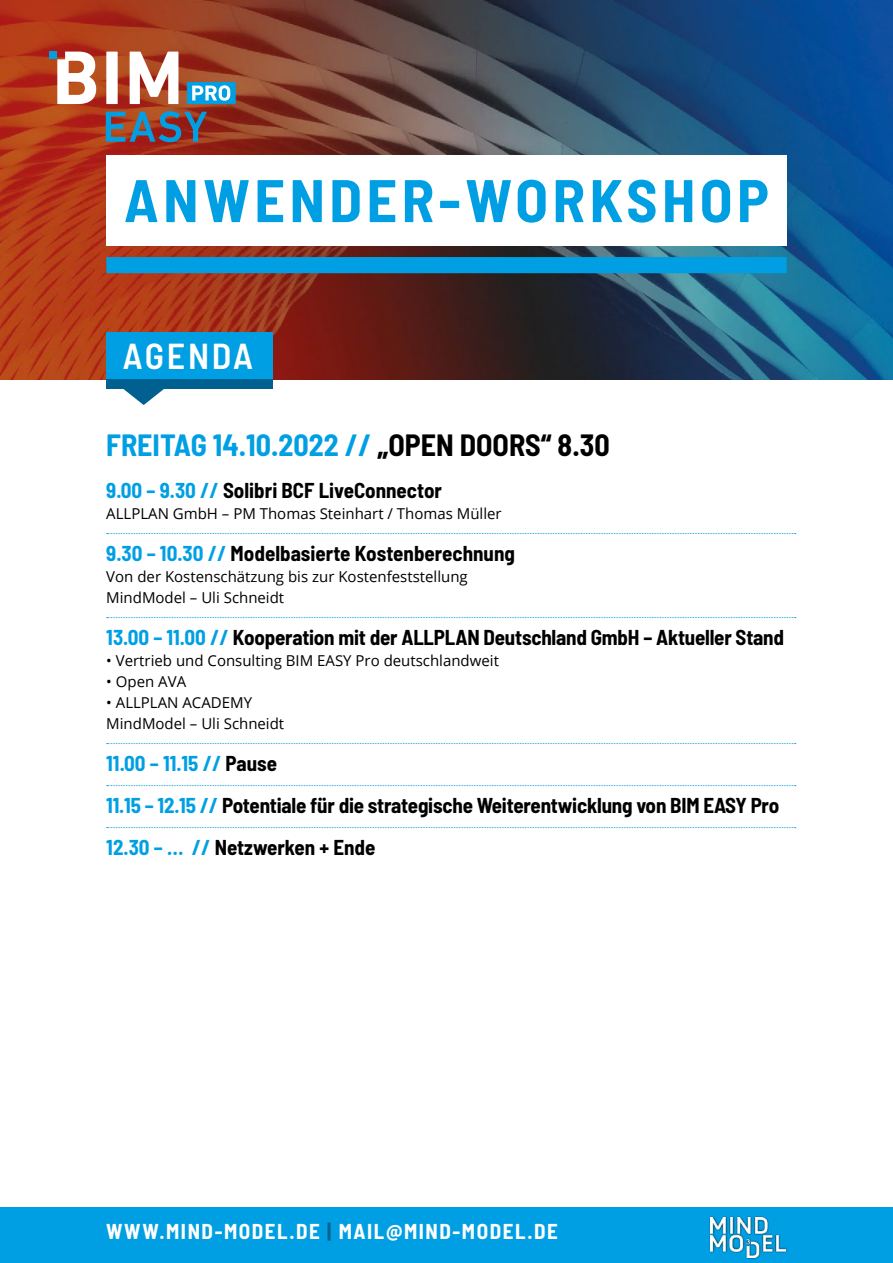
<style>
.page{position:relative;width:893px;height:1263px;background:#fff}
.page>*{position:absolute;margin:0;border:0;box-sizing:border-box;transform-origin:0 0}
.t1{font:700 semi-condensed 60px "Barlow";letter-spacing:.075em;color:#009fe3}
.t2{font:600 semi-condensed 36px "Barlow";letter-spacing:.07em;color:#fff}
.t3{font:700 semi-condensed 30px "Barlow";color:#009fe3}
.t4{font:700 semi-condensed 21px "Barlow";letter-spacing:-.01em;color:#000}
.t5{font:700 semi-condensed 21px "Barlow";letter-spacing:.075em;color:#fff}
.t6{font:700 semi-condensed 21px "Barlow";color:#009fe3}
.t7{font:15px "Open Sans";color:#000}
.s1{color:#000}
.s2{color:#009fe3}
.s3{color:#006190}
</style>
<div class="page">
<svg style="left:107px;top:533px;width:689px;height:1px"></svg>
<svg style="left:107px;top:617px;width:689px;height:1px"></svg>
<svg style="left:107px;top:743px;width:689px;height:1px"></svg>
<svg style="left:107px;top:785px;width:689px;height:1px"></svg>
<svg style="left:107px;top:827px;width:689px;height:1px"></svg>
<img style="left:0;top:0;width:893px;height:379px">
<div style="left:106px;top:155px;width:681px;height:91px;background:#fff"></div>
<div style="left:106px;top:257px;width:681px;height:16px;background:#009fe3"></div>
<div style="left:106px;top:332px;width:166px;height:57px;background:#009fe3"></div>
<svg style="left:123px;top:389px;width:41px;height:16px"></svg>
<div style="left:106px;top:379px;width:166px;height:10px;background:#006190"></div>
<svg style="left:57px;top:52px;width:121px;height:52px"></svg>
<div style="left:50px;top:52px;width:7px;height:7px;background:#009fe3"></div>
<svg style="left:106px;top:111px;width:101px;height:31px;background:#625e6a"></svg>
<div style="left:187px;top:82px;width:49px;height:22px;background:#009fe3"></div>
<svg style="left:192px;top:85px;width:38px;height:16px"></svg>
<div style="left:0;top:1208px;width:893px;height:55px;background:#009fe3"></div>
<div style="left:709px;top:1216px;width:78px;height:43px;background:#000;opacity:.75"></div>
<img style="left:711px;top:1218px;width:74px;height:39px">
<p class="t1" style="left:124px;top:157px;width:646px">ANWENDER-WORKSHOP</p>
<p class="t2" style="left:123px;top:330px;width:132px">AGENDA</p>
<p class="t3" style="left:106px;top:424px;width:505px">FREITAG 14.10.2022 // <span class="s1">„OPEN DOORS“ 8.30</span></p>
<p class="t4" style="left:106px;top:475px;width:337px"><span class="s2">9.00 – 9.30 //</span> Solibri BCF LiveConnector</p>
<p class="t7" style="left:106px;top:504px;width:397px">ALLPLAN GmbH – PM Thomas Steinhart / Thomas Müller</p>
<p class="t4" style="left:106px;top:538px;width:410px"><span class="s2">9.30 – 10.30 //</span> Modelbasierte Kostenberechnung</p>
<p class="t7" style="left:106px;top:567px;width:363px">Von der Kostenschätzung bis zur Kostenfeststellung</p>
<p class="t7" style="left:106px;top:588px;width:179px">MindModel – Uli Schneidt</p>
<p class="t4" style="left:106px;top:622px;width:679px"><span class="s2">13.00 – 11.00 //</span> Kooperation mit der ALLPLAN Deutschland GmbH – Aktueller Stand</p>
<p class="t7" style="left:106px;top:651px;width:394px">• Vertrieb und Consulting BIM EASY Pro deutschlandweit</p>
<p class="t7" style="left:106px;top:672px;width:81px">• Open AVA</p>
<p class="t7" style="left:106px;top:693px;width:147px">• ALLPLAN ACADEMY</p>
<p class="t7" style="left:106px;top:714px;width:179px">MindModel – Uli Schneidt</p>
<p class="t6" style="left:106px;top:748px;width:172px">11.00 – 11.15 // <span class="s1">Pause</span></p>
<p class="t4" style="left:106px;top:790px;width:674px"><span class="s2">11.15 – 12.15 //</span> Potentiale für die strategische Weiterentwicklung von BIM EASY Pro</p>
<p class="t4" style="left:106px;top:832px;width:271px"><span class="s2">12.30 – … //</span> Netzwerken + Ende</p>
<p class="t5" style="left:106px;top:1216px;width:453px">WWW.MIND-MODEL.DE <span class="s3">|</span> MAIL@MIND-MODEL.DE</p>
</div>
